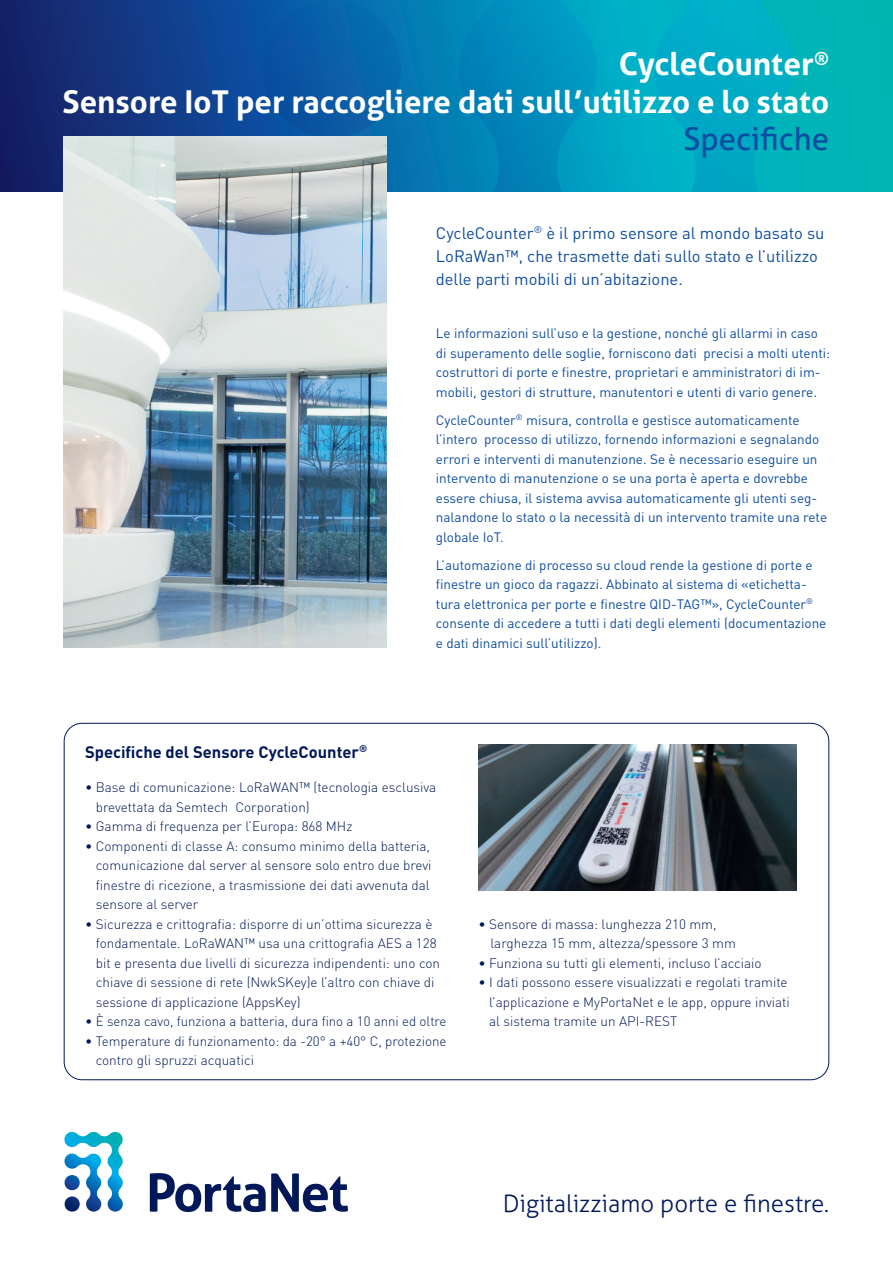
<style>
.page{position:relative;width:893px;height:1263px;background:#fff}
.page>*{position:absolute;margin:0;border:0;box-sizing:border-box;transform-origin:0 0}
.t1{font:700 31.5px/37.5px "Aller";color:#fff;text-align:right}
.t2{font:31.5px "Aller";color:#0d4da1}
.t3{font:300 24px "Aller";color:#011858}
.t4{font:16.5px/23.2px "DIN";color:#0d4da1}
.t5{font:700 16.5px "DIN";color:#011858}
.t6{font:300 13.5px/19.5px "DIN";color:#011858}
.t7{font:13.5px/19.5px "DIN";color:#0d4da1}
</style>
<div class="page">
<svg style="left:0;top:0;width:893px;height:191px;background:#0d598e"></svg>
<svg style="left:597px;top:0;width:202px;height:191px;background:#00adc4"></svg>
<svg style="left:256px;top:0;width:7px;height:136px"></svg>
<svg style="left:263px;top:0;width:334px;height:191px;background:#037ab3"></svg>
<svg style="left:64px;top:1131px;width:59px;height:81px"></svg>
<svg style="left:150px;top:1173px;width:198px;height:39px"></svg>
<img style="left:478px;top:744px;width:319px;height:146px">
<img style="left:64px;top:136px;width:323px;height:512px">
<h1 class="t1" style="left:63px;top:45px;width:768px">CycleCounter<sup>®<br></sup>Sensore IoT per raccogliere dati sull’utilizzo e lo stato</h1>
<h1 class="t2" style="left:683px;top:120px;width:147px">Specifiche</h1>
<p class="t4" style="left:436px;top:221px;width:390px">CycleCounter<sup>®</sup> è il primo sensore al mondo basato su<br>LoRaWan™, che trasmette dati sullo stato e l’utilizzo delle parti mobili di un’abitazione.</p>
<p class="t7" style="left:436px;top:323px;width:396px">Le informazioni sull’uso e la gestione, nonché gli allarmi in caso di superamento delle soglie, forniscono dati precisi a molti utenti: costruttori di porte e finestre, proprietari e amministratori di im&shy;mobili, gestori di strutture, manutentori e utenti di vario genere.</p>
<p class="t7" style="left:436px;top:410px;width:393px">CycleCounter<sup>®</sup> misura, controlla e gestisce automaticamente l’intero processo di utilizzo, fornendo informazioni e segnalando errori e interventi di manutenzione. Se è necessario eseguire un intervento di manutenzione o se una porta è aperta e dovrebbe essere chiusa, il sistema avvisa automaticamente gli utenti seg&shy;nalandone lo stato o la necessità di un intervento tramite una rete globale IoT.</p>
<p class="t7" style="left:436px;top:555px;width:392px">L’automazione di processo su cloud rende la gestione di porte e finestre un gioco da ragazzi. Abbinato al sistema di «etichetta&shy;tura elettronica per porte e finestre QID-TAG™», CycleCounter<sup>® </sup>consente di accedere a tutti i dati degli elementi (documentazione e dati dinamici sull’utilizzo).</p>
<p class="t5" style="left:85px;top:741px;width:284px">Specifiche del Sensore CycleCounter<sup>®</sup></p>
<p class="t6" style="left:96px;top:777px;width:342px;text-indent:-11px">• Base di comunicazione: LoRaWAN™ (tecnologia esclusiva brevettata da Semtech Corporation)</p>
<p class="t6" style="left:85px;top:816px;width:269px">• Gamma di frequenza per l’Europa: 868 MHz</p>
<p class="t6" style="left:96px;top:836px;width:337px;text-indent:-11px">• Componenti di classe A: consumo minimo della batteria, comunicazione dal server al sensore solo entro due brevi finestre di ricezione, a trasmissione dei dati avvenuta dal sensore al server</p>
<p class="t6" style="left:96px;top:914px;width:346px;text-indent:-11px">• Sicurezza e crittografia: disporre di un’ottima sicurezza è fondamentale. LoRaWAN™ usa una crittografia AES a 128 bit e presenta due livelli di sicurezza indipendenti: uno con chiave di sessione di rete (NwkSKey)e l’altro con chiave di sessione di applicazione (AppsKey)</p>
<p class="t6" style="left:85px;top:1011px;width:363px">• È senza cavo, funziona a batteria, dura fino a 10 anni ed oltre</p>
<p class="t6" style="left:96px;top:1031px;width:352px;text-indent:-11px">• Temperature di funzionamento: da -20° a +40° C, protezione contro gli spruzzi acquatici</p>
<p class="t6" style="left:490px;top:914px;width:247px;text-indent:-12px">• Sensore di massa: lunghezza 210 mm, larghezza 15 mm, altezza/spessore 3 mm</p>
<p class="t6" style="left:478px;top:953px;width:285px">• Funziona su tutti gli elementi, incluso l’acciaio</p>
<p class="t6" style="left:489px;top:973px;width:302px;text-indent:-11px">• I dati possono essere visualizzati e regolati tramite l’applicazione e MyPortaNet e le app, oppure inviati al sistema tramite un API-REST</p>
<h2 class="t3" style="left:503px;top:1189px;width:328px">Digitalizziamo porte e finestre.</h2>
</div>
